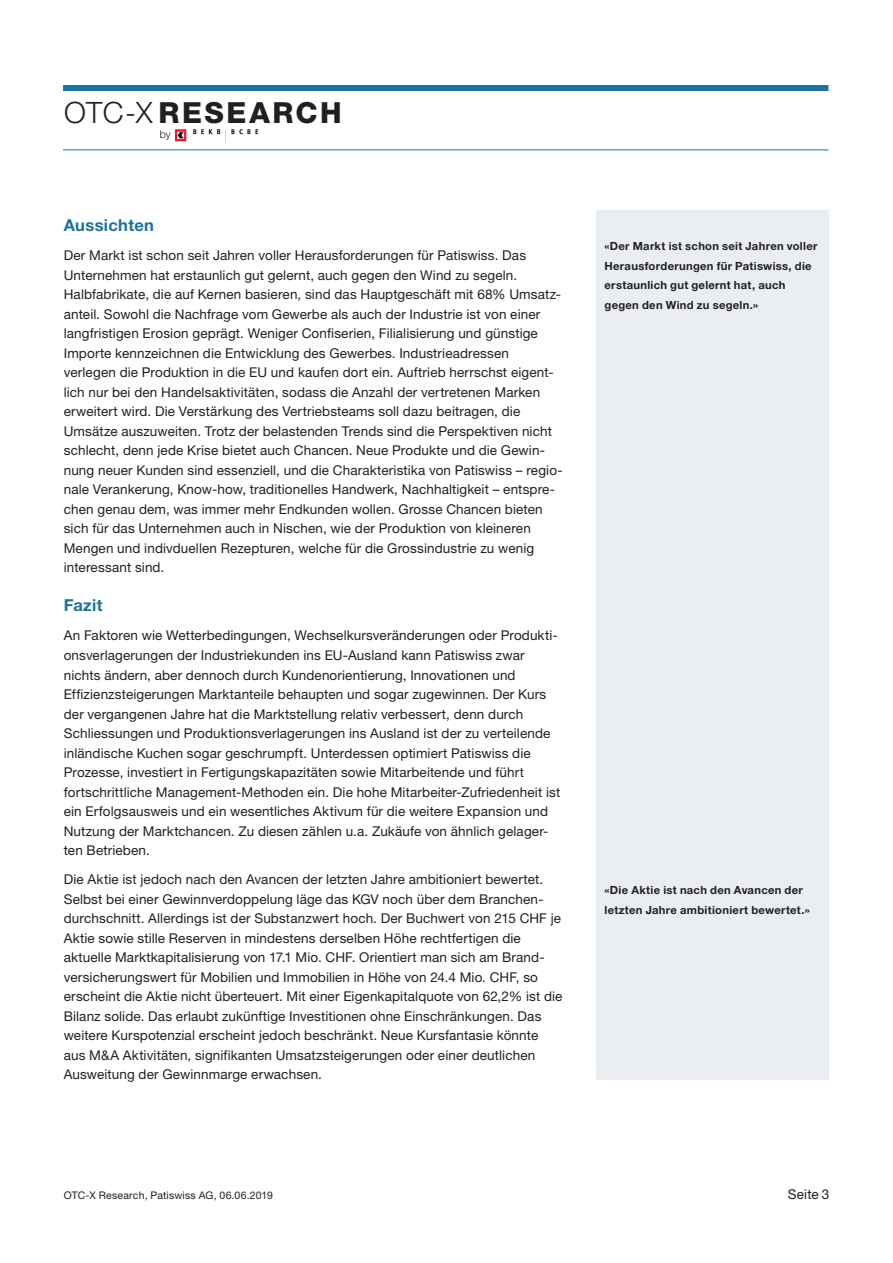
<style>
.page{position:relative;width:893px;height:1263px;background:#fff}
.page>*{position:absolute;margin:0;border:0;box-sizing:border-box;transform-origin:0 0}
.t1{font:800 29.1px "Helvetica Neue LT Pro";letter-spacing:.09em;color:#231f20}
.Lauftext{font:700 16.5px "Helvetica Neue LT Pro";letter-spacing:.02em;color:#1c7299}
.Lauftext-2{font:13.5px/19.5px "Helvetica Neue LT Pro";letter-spacing:.01em;color:#231f20}
.Marginalien{font:700 11.25px/19.5px "Helvetica Neue LT Pro";letter-spacing:.025em;color:#231f20}
.t2{font:300 10.65px "Helvetica Neue LT Pro";color:#231f20}
.t3{font:10.5px "Helvetica Neue LT Pro";letter-spacing:.015em;color:#231f20}
.s1{font-weight:300;font-size:29.4px}
</style>
<div class="page">
<img style="left:174px;top:129px;width:85px;height:13px">
<div style="left:63px;top:85px;width:765px;height:6px;background:#1c7299"></div>
<hr style="left:63px;top:150px;width:765px;height:1px;background:#1c7299">
<div style="left:596px;top:210px;width:232px;height:869px;background:#eaeef3"></div>
<h1 class="t1" style="left:64px;top:95px;width:279px"><span class="s1">OTC-X</span> RESEARCH</h1>
<p class="t2" style="left:160px;top:127px;width:13px">by</p>
<p class="Lauftext" style="left:64px;top:215px;width:92px">Aussichten</p>
<p class="Lauftext-2" style="left:64px;top:245px;width:500px">Der Markt ist schon seit Jahren voller Herausforderungen für Patiswiss. Das Unternehmen hat erstaunlich gut gelernt, auch gegen den Wind zu segeln.<br>Halbfabrikate, die auf Kernen basieren, sind das Hauptgeschäft mit 68% Umsatz&shy;anteil. Sowohl die Nachfrage vom Gewerbe als auch der Industrie ist von einer langfristigen Erosion geprägt. Weniger Confiserien, Filialisierung und günstige Importe kennzeichnen die Entwicklung des Gewerbes. Industrieadressen verlegen die Produktion in die EU und kaufen dort ein. Auftrieb herrschst eigent&shy;lich nur bei den Handelsaktivitäten, sodass die Anzahl der vertretenen Marken erweitert wird. Die Verstärkung des Vertriebsteams soll dazu beitragen, die Umsätze auszuweiten. Trotz der belastenden Trends sind die Perspektiven nicht schlecht, denn jede Krise bietet auch Chancen. Neue Produkte und die Gewin&shy;nung neuer Kunden sind essenziell, und die Charakteristika von Patiswiss – regio&shy;nale Verankerung, Know-how, traditionelles Handwerk, Nachhaltigkeit – entspre&shy;chen genau dem, was immer mehr Endkunden wollen. Grosse Chancen bieten sich für das Unternehmen auch in Nischen, wie der Produktion von kleineren Mengen und indivduellen Rezepturen, welche für die Grossindustrie zu wenig interessant sind.</p>
<p class="Lauftext" style="left:64px;top:595px;width:40px">Fazit</p>
<p class="Lauftext-2" style="left:64px;top:626px;width:498px">An Faktoren wie Wetterbedingungen, Wechselkursveränderungen oder Produkti&shy;onsverlagerungen der Industriekunden ins EU-Ausland kann Patiswiss zwar nichts ändern, aber dennoch durch Kundenorientierung, Innovationen und Effizienzsteigerungen Marktanteile behaupten und sogar zugewinnen. Der Kurs der vergangenen Jahre hat die Marktstellung relativ verbessert, denn durch Schliessungen und Produktionsverlagerungen ins Ausland ist der zu verteilende inländische Kuchen sogar geschrumpft. Unterdessen optimiert Patiswiss die Prozesse, investiert in Fertigungskapazitäten sowie Mitarbeitende und führt fortschrittliche Management-Methoden ein. Die hohe Mitarbeiter-Zufriedenheit ist ein Erfolgsausweis und ein wesentliches Aktivum für die weitere Expansion und Nutzung der Marktchancen. Zu diesen zählen u.a. Zukäufe von ähnlich gelager&shy;ten Betrieben.</p>
<p class="Lauftext-2" style="left:64px;top:869px;width:500px">Die Aktie ist jedoch nach den Avancen der letzten Jahre ambitioniert bewertet.<br>Selbst bei einer Gewinnverdoppelung läge das KGV noch über dem Branchen&shy;durchschnitt. Allerdings ist der Substanzwert hoch. Der Buchwert von 215 CHF je Aktie sowie stille Reserven in mindestens derselben Höhe rechtfertigen die aktuelle Marktkapitalisierung von 17.1 Mio. CHF. Orientiert man sich am Brand&shy;versicherungswert für Mobilien und Immobilien in Höhe von 24.4 Mio. CHF, so erscheint die Aktie nicht überteuert. Mit einer Eigenkapitalquote von 62,2% ist die Bilanz solide. Das erlaubt zukünftige Investitionen ohne Einschränkungen. Das weitere Kurspotenzial erscheint jedoch beschränkt. Neue Kursfantasie könnte aus M&amp;A Aktivitäten, signifikanten Umsatzsteigerungen oder einer deutlichen Ausweitung der Gewinnmarge erwachsen.</p>
<p class="Marginalien" style="left:604px;top:236px;width:214px">«Der Markt ist schon seit Jahren voller Herausforderungen für Patiswiss, die erstaunlich gut gelernt hat, auch gegen den Wind zu segeln.»</p>
<p class="Marginalien" style="left:604px;top:880px;width:207px">«Die Aktie ist nach den Avancen der letzten Jahre ambitioniert bewertet.»</p>
<p class="t3" style="left:64px;top:1189px;width:211px">OTC-X Research, Patiswiss AG, 06.06.2019</p>
<p class="Lauftext-2" style="left:788px;top:1184px;width:43px">Seite 3</p>
</div>
